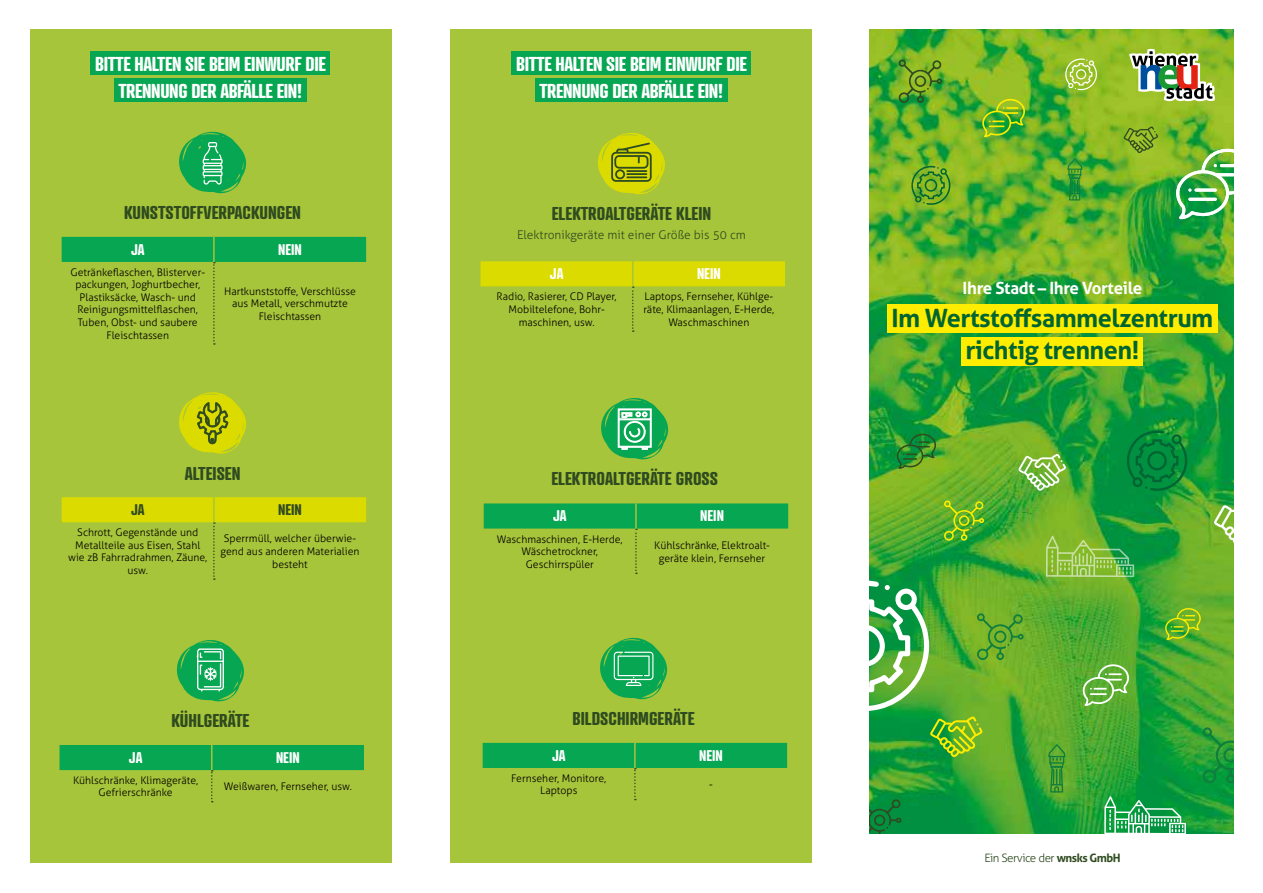
<style>
.page{position:relative;width:1263px;height:893px;background:#fff}
.page>*{position:absolute;margin:0;border:0;box-sizing:border-box;transform-origin:0 0}
.t1{font:700 25.2px/32.4px "Aller";letter-spacing:-.02em;color:#006533;text-align:center}
.t2{font:700 19.5px/27px "Atrament";letter-spacing:-.02em;color:#fff;text-align:center}
.t3{font:700 18px "Atrament";color:#2f4b20}
.t4{font:700 16.8px "Aller";letter-spacing:-.02em;color:#fff}
.t5{font:700 15px "Atrament";color:#fff}
.t6{font:700 15px "Atrament";color:#2f4b20}
.t7{font:300 12px "Aller";color:#2f4b20}
.t8{font:300 11.55px "Aller";letter-spacing:-.04em;color:#2f4b20}
.t9{font:300 10.5px/12.6px "Aller";color:#000;text-align:center}
.s1{font-weight:700}
</style>
<div class="page">
<div style="left:30px;top:30px;width:361px;height:833px;background:#a7c53a"></div>
<div style="left:91px;top:51px;width:239px;height:24px;background:#07a652"></div>
<div style="left:114px;top:78px;width:193px;height:24px;background:#07a652"></div>
<svg style="left:62px;top:237px;width:304px;height:108px"></svg>
<hr style="left:213px;top:237px;width:2px;height:25px;background:#a7c53a">
<svg style="left:179px;top:132px;width:67px;height:61px"></svg>
<svg style="left:62px;top:497px;width:304px;height:83px"></svg>
<hr style="left:213px;top:497px;width:2px;height:25px;background:#a7c53a">
<svg style="left:179px;top:392px;width:67px;height:62px"></svg>
<div style="left:451px;top:30px;width:361px;height:833px;background:#a7c53a"></div>
<div style="left:512px;top:51px;width:239px;height:24px;background:#07a652"></div>
<div style="left:535px;top:78px;width:193px;height:24px;background:#07a652"></div>
<svg style="left:484px;top:503px;width:304px;height:71px"></svg>
<hr style="left:635px;top:503px;width:2px;height:26px;background:#a7c53a">
<svg style="left:601px;top:398px;width:67px;height:61px"></svg>
<svg style="left:60px;top:745px;width:304px;height:57px"></svg>
<svg style="left:177px;top:640px;width:67px;height:61px"></svg>
<svg style="left:483px;top:743px;width:304px;height:57px"></svg>
<hr style="left:634px;top:743px;width:2px;height:25px;background:#a7c53a">
<svg style="left:600px;top:638px;width:67px;height:61px"></svg>
<img style="left:870px;top:30px;width:363px;height:803px">
<svg style="left:1129px;top:49px;width:86px;height:52px"></svg>
<div style="left:887px;top:304px;width:330px;height:29px;background:#ffed00"></div>
<div style="left:961px;top:337px;width:182px;height:28px;background:#ffed00"></div>
<svg style="left:480px;top:261px;width:305px;height:71px"></svg>
<svg style="left:598px;top:133px;width:67px;height:61px"></svg>
<svg style="left:982px;top:99px;width:43px;height:38px;background:#70b827"></svg>
<svg style="left:1165px;top:608px;width:36px;height:32px"></svg>
<svg style="left:899px;top:60px;width:43px;height:43px;background:#679f26"></svg>
<svg style="left:1123px;top:126px;width:35px;height:27px"></svg>
<svg style="left:897px;top:433px;width:39px;height:36px"></svg>
<svg style="left:908px;top:166px;width:42px;height:39px;background:#69a527"></svg>
<svg style="left:1104px;top:796px;width:82px;height:37px;background:#3fb06a"></svg>
<svg style="left:1067px;top:158px;width:15px;height:42px"></svg>
<svg style="left:1062px;top:58px;width:35px;height:32px"></svg>
<svg style="left:1018px;top:454px;width:48px;height:37px"></svg>
<svg style="left:944px;top:501px;width:40px;height:40px;background:#6bb527"></svg>
<svg style="left:1122px;top:431px;width:65px;height:60px;background:#05883b"></svg>
<img style="left:1176px;top:148px;width:58px;height:71px">
<svg style="left:1046px;top:536px;width:88px;height:41px;background:#79ba4c"></svg>
<svg style="left:870px;top:798px;width:31px;height:35px"></svg>
<svg style="left:1083px;top:664px;width:46px;height:42px;background:#7cbd5b"></svg>
<svg style="left:1203px;top:727px;width:30px;height:56px;background:#259b38"></svg>
<svg style="left:870px;top:580px;width:153px;height:177px;background:#5cb040"></svg>
<svg style="left:1048px;top:744px;width:17px;height:49px"></svg>
<svg style="left:1214px;top:502px;width:19px;height:47px"></svg>
<h2 class="t2" style="left:95px;top:50px;width:232px">BITTE HALTEN SIE BEIM EINWURF DIE<br>TRENNUNG DER ABFÄLLE EIN!</h2>
<h3 class="t3" style="left:124px;top:201px;width:178px">KUNSTSTOFFVERPACKUNGEN</h3>
<h3 class="t5" style="left:131px;top:240px;width:15px">JA</h3>
<h3 class="t5" style="left:278px;top:240px;width:25px">NEIN</h3>
<p class="t9" style="left:70px;top:266px;width:136px">Getränkeflaschen, Blisterver&shy;packungen, Joghurtbecher,<br>Plastiksäcke, Wasch- und<br>Reinigungsmittelflaschen,<br>Tuben, Obst- und saubere<br>Fleischtassen</p>
<p class="t9" style="left:224px;top:285px;width:133px">Hartkunststoffe, Verschlüsse aus Metall, verschmutzte<br>Fleischtassen</p>
<h3 class="t3" style="left:185px;top:462px;width:57px">ALTEISEN</h3>
<h3 class="t6" style="left:131px;top:500px;width:15px">JA</h3>
<h3 class="t6" style="left:278px;top:500px;width:25px">NEIN</h3>
<p class="t9" style="left:68px;top:526px;width:141px">Schrott, Gegenstände und<br>Metallteile aus Eisen, Stahl wie zB Fahrradrahmen, Zäune, usw.</p>
<p class="t9" style="left:220px;top:532px;width:141px">Sperrmüll, welcher überwie&shy;gend aus anderen Materialien besteht</p>
<h3 class="t3" style="left:171px;top:709px;width:80px">KÜHLGERÄTE</h3>
<h3 class="t5" style="left:129px;top:748px;width:15px">JA</h3>
<h3 class="t5" style="left:276px;top:748px;width:25px">NEIN</h3>
<p class="t9" style="left:73px;top:774px;width:127px">Kühlschränke, Klimageräte,<br>Gefrierschränke</p>
<p class="t9" style="left:224px;top:780px;width:130px">Weißwaren, Fernseher, usw.</p>
<h2 class="t2" style="left:516px;top:50px;width:232px">BITTE HALTEN SIE BEIM EINWURF DIE<br>TRENNUNG DER ABFÄLLE EIN!</h2>
<h3 class="t3" style="left:552px;top:202px;width:161px">ELEKTROALTGERÄTE KLEIN</h3>
<p class="t7" style="left:517px;top:227px;width:230px">Elektronikgeräte mit einer Größe bis 50 cm</p>
<h3 class="t5" style="left:550px;top:264px;width:15px">JA</h3>
<h3 class="t5" style="left:697px;top:264px;width:25px">NEIN</h3>
<p class="t9" style="left:497px;top:290px;width:122px">Radio, Rasierer, CD Player,<br>Mobiltelefone, Bohr&shy;maschinen, usw.</p>
<p class="t9" style="left:643px;top:290px;width:132px">Laptops, Fernseher, Kühlge&shy;räte, Klimaanlagen, E-Herde,<br>Waschmaschinen</p>
<h3 class="t3" style="left:551px;top:467px;width:168px">ELEKTROALTGERÄTE GROSS</h3>
<h3 class="t5" style="left:553px;top:506px;width:15px">JA</h3>
<h3 class="t5" style="left:700px;top:506px;width:25px">NEIN</h3>
<p class="t9" style="left:497px;top:533px;width:127px">Waschmaschinen, E-Herde,<br>Wäschetrockner,<br>Geschirrspüler</p>
<p class="t9" style="left:654px;top:539px;width:117px">Kühlschränke, Elektroalt&shy;geräte klein, Fernseher</p>
<h3 class="t3" style="left:572px;top:707px;width:124px">BILDSCHIRMGERÄTE</h3>
<h3 class="t5" style="left:552px;top:746px;width:15px">JA</h3>
<h3 class="t5" style="left:699px;top:746px;width:25px">NEIN</h3>
<p class="t9" style="left:511px;top:772px;width:96px">Fernseher, Monitore,<br>Laptops</p>
<p class="t9" style="left:709px;top:778px;width:5px">-</p>
<h3 class="t4" style="left:963px;top:278px;width:181px">Ihre Stadt – Ihre Vorteile</h3>
<h1 class="t1" style="left:891px;top:301px;width:323px">Im Wertstoffsammelzentrum richtig trennen!</h1>
<p class="t8" style="left:984px;top:851px;width:138px">Ein Service der <span class="s1">wnsks GmbH</span></p>
</div>
